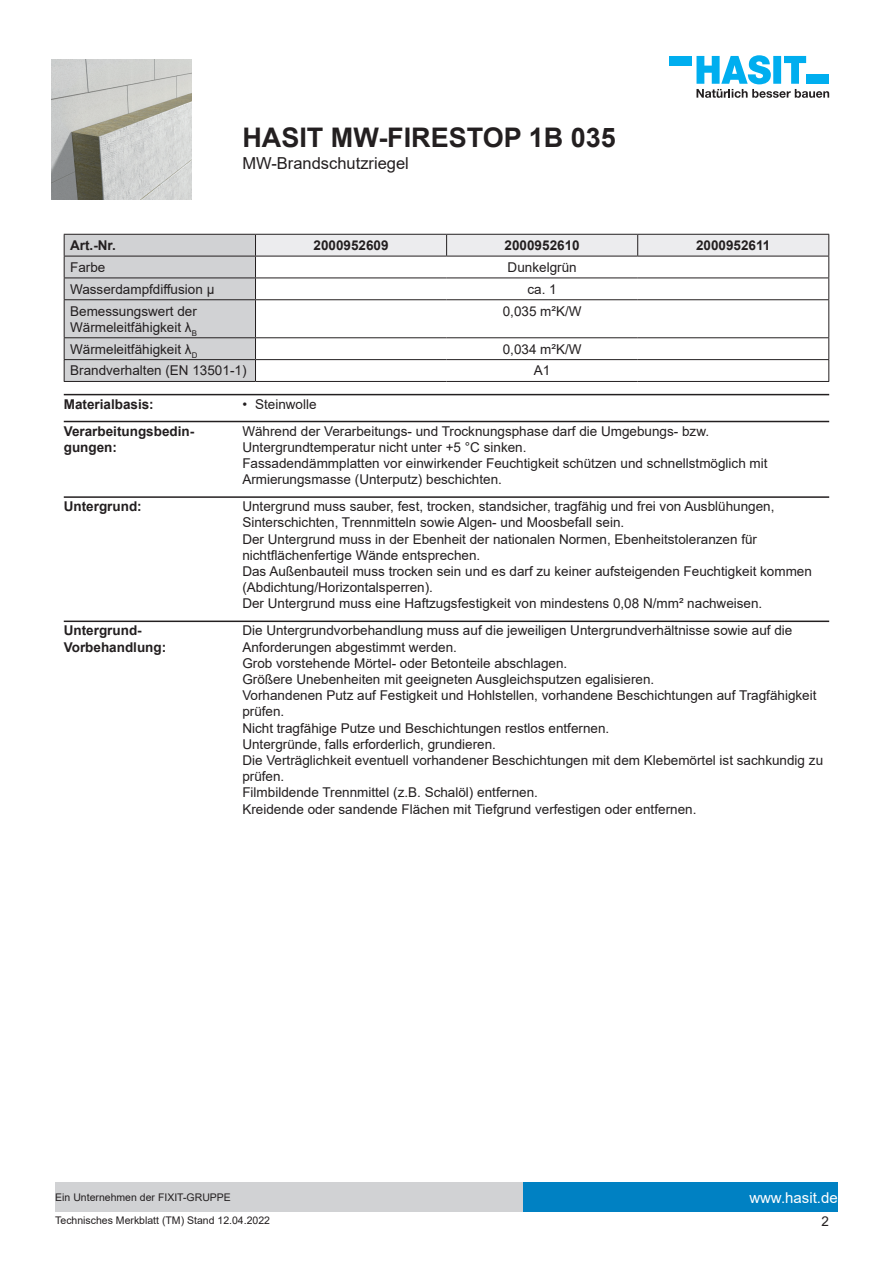
<style>
.page{position:relative;width:893px;height:1263px;background:#fff}
.page>*{position:absolute;margin:0;border:0;box-sizing:border-box;transform-origin:0 0}
.t1{font:700 27px "Arial";color:#231f20}
.t2{font:16.5px "Arial";color:#231f20}
.t3{font:15px "Arial";color:#fff}
.t4{font:13.5px/16.2px "Arial";color:#231f20}
.t5{font:700 13.5px/16.2px "Arial";color:#231f20}
.t6{font:10.5px "Arial";color:#231f20}
</style>
<div class="page">
<img style="left:51px;top:60px;width:140px;height:140px">
<div style="left:669px;top:56px;width:23px;height:10px;background:#00aeef"></div>
<svg style="left:696px;top:55px;width:133px;height:43px"></svg>
<div style="left:523px;top:1182px;width:315px;height:30px;background:#0081c3"></div>
<div style="left:55px;top:1182px;width:468px;height:30px;background:#d1d2d4"></div>
<svg style="left:64px;top:234px;width:765px;height:147px"></svg>
<hr style="left:64px;top:381px;width:191px;height:1px;background:#231f20">
<hr style="left:255px;top:381px;width:192px;height:1px;background:#231f20">
<hr style="left:447px;top:381px;width:191px;height:1px;background:#231f20">
<hr style="left:638px;top:381px;width:191px;height:1px;background:#231f20">
<hr style="left:64px;top:394px;width:765px;height:1px;background:#231f20">
<hr style="left:64px;top:421px;width:765px;height:1px;background:#231f20">
<hr style="left:64px;top:496px;width:765px;height:2px;background:#231f20">
<hr style="left:64px;top:620px;width:765px;height:2px;background:#231f20">
<h1 class="t1" style="left:242px;top:119px;width:375px">HASIT MW-FIRESTOP 1B 035</h1>
<p class="t2" style="left:242px;top:152px;width:168px">MW-Brandschutzriegel</p>
<p class="t5" style="left:70px;top:237px;width:47px">Art.-Nr.</p>
<p class="t5" style="left:313px;top:237px;width:77px">2000952609</p>
<p class="t5" style="left:505px;top:237px;width:77px">2000952610</p>
<p class="t5" style="left:696px;top:237px;width:76px">2000952611</p>
<p class="t4" style="left:70px;top:259px;width:37px">Farbe</p>
<p class="t4" style="left:508px;top:259px;width:71px">Dunkelgrün</p>
<p class="t4" style="left:70px;top:281px;width:146px">Wasserdampfdiffusion µ</p>
<p class="t4" style="left:527px;top:281px;width:31px">ca. 1</p>
<p class="t4" style="left:70px;top:303px;width:128px">Bemessungswert der<br>Wärmeleitfähigkeit λ<sub>B</sub></p>
<p class="t4" style="left:503px;top:303px;width:80px">0,035 m²K/W</p>
<p class="t4" style="left:70px;top:341px;width:129px">Wärmeleitfähigkeit λ<sub>D</sub></p>
<p class="t4" style="left:503px;top:341px;width:80px">0,034 m²K/W</p>
<p class="t4" style="left:70px;top:362px;width:178px">Brandverhalten (EN 13501-1)</p>
<p class="t4" style="left:534px;top:362px;width:18px">A1</p>
<p class="t5" style="left:64px;top:396px;width:92px">Materialbasis:</p>
<p class="t4" style="left:242px;top:396px;width:76px">• Steinwolle</p>
<p class="t5" style="left:64px;top:423px;width:132px">Verarbeitungsbedin&shy;gungen:</p>
<p class="t4" style="left:242px;top:423px;width:527px">Während der Verarbeitungs- und Trocknungsphase darf die Umgebungs- bzw.<br>Untergrundtemperatur nicht unter +5 °C sinken.<br>Fassadendämmplatten vor einwirkender Feuchtigkeit schützen und schnellstmöglich mit Armierungsmasse (Unterputz) beschichten.</p>
<p class="t5" style="left:64px;top:498px;width:79px">Untergrund:</p>
<p class="t4" style="left:242px;top:498px;width:571px">Untergrund muss sauber, fest, trocken, standsicher, tragfähig und frei von Ausblühungen, Sinterschichten, Trennmitteln sowie Algen- und Moosbefall sein.<br>Der Untergrund muss in der Ebenheit der nationalen Normen, Ebenheitstoleranzen für nichtflächenfertige Wände entsprechen.<br>Das Außenbauteil muss trocken sein und es darf zu keiner aufsteigenden Feuchtigkeit kommen (Abdichtung/Horizontalsperren).<br>Der Untergrund muss eine Haftzugsfestigkeit von mindestens 0,08 N/mm² nachweisen.</p>
<p class="t5" style="left:64px;top:623px;width:104px">Untergrund-<br>Vorbehandlung:</p>
<p class="t4" style="left:242px;top:622px;width:582px">Die Untergrundvorbehandlung muss auf die jeweiligen Untergrundverhältnisse sowie auf die Anforderungen abgestimmt werden.<br>Grob vorstehende Mörtel- oder Betonteile abschlagen.<br>Größere Unebenheiten mit geeigneten Ausgleichsputzen egalisieren.<br>Vorhandenen Putz auf Festigkeit und Hohlstellen, vorhandene Beschichtungen auf Tragfähigkeit prüfen.<br>Nicht tragfähige Putze und Beschichtungen restlos entfernen.<br>Untergründe, falls erforderlich, grundieren.<br>Die Verträglichkeit eventuell vorhandener Beschichtungen mit dem Klebemörtel ist sachkundig zu prüfen.<br>Filmbildende Trennmittel (z.B. Schalöl) entfernen.<br>Kreidende oder sandende Flächen mit Tiefgrund verfestigen oder entfernen.</p>
<p class="t6" style="left:55px;top:1190px;width:177px">Ein Unternehmen der FIXIT-GRUPPE</p>
<p class="t3" style="left:749px;top:1187px;width:90px">www.hasit.de</p>
<p class="t6" style="left:55px;top:1213px;width:216px">Technisches Merkblatt (TM) Stand 12.04.2022</p>
<p class="t4" style="left:821px;top:1213px;width:9px">2</p>
</div>
